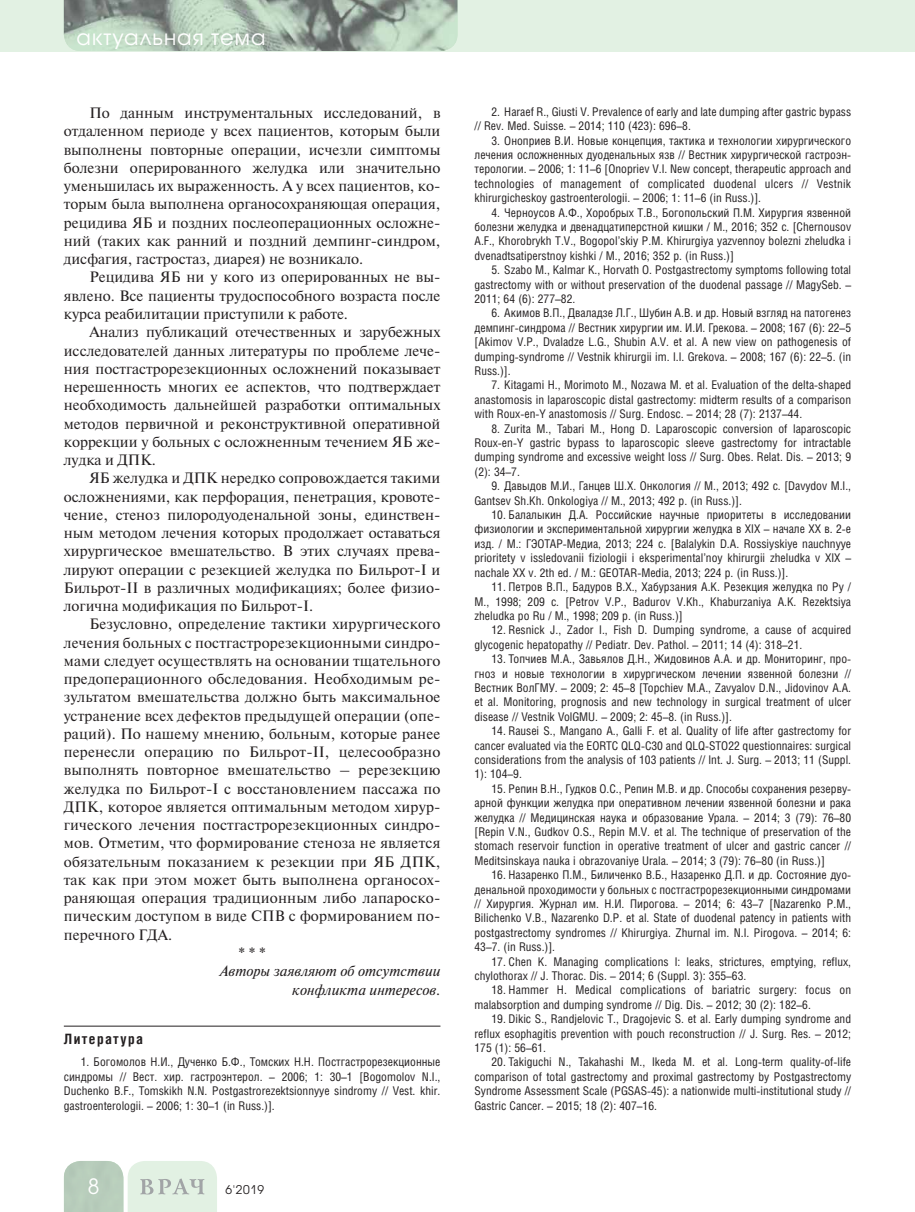
<style>
.page{position:relative;width:915px;height:1212px;background:#fff}
.page>*{position:absolute;margin:0;border:0;box-sizing:border-box;transform-origin:0 0}
.t1{font:21px "Avant Garde Gothic C";letter-spacing:.05em;color:#fff}
.t2{font:15px/18.3px "Newton C";letter-spacing:.01em;color:#231f20;text-align:justify}
.t3{font:italic 15px/18.3px "Newton C";color:#231f20;text-align:right}
.t4{font:700 14.25px "Helios Cond C";letter-spacing:.1em;color:#231f20}
.t5{font:12px/14.4px "Helios Cond C";color:#231f20;text-align:justify}
.t6{font:12px "Avant Garde Gothic C";color:#231f20}
</style>
<div class="page">
<div style="left:0;top:0;width:914px;height:51px;background:#e2f1e3"></div>
<svg style="left:64px;top:1161px;width:153px;height:51px;background:#d0e0d2"></svg>
<img style="left:64px;top:0;width:393px;height:51px">
<hr style="left:64px;top:1026px;width:376px;height:1px;background:#231f20">
<h1 class="t1" style="left:77px;top:27px;width:190px">актуальная тема</h1>
<p class="t2" style="left:64px;top:105px;width:378px;text-indent:26px">По данным инструментальных исследований, в отдаленном периоде у всех пациентов, которым были выполнены повторные операции, исчезли симптомы болезни оперированного желудка или значительно уменьшилась их выраженность. А у всех пациентов, ко&shy;торым была выполнена органосохраняющая операция, рецидива ЯБ и поздних послеоперационных осложне&shy;ний (таких как ранний и поздний демпинг-синдром, дисфагия, гастростаз, диарея) не возникало.</p>
<p class="t2" style="left:64px;top:270px;width:378px;text-indent:26px">Рецидива ЯБ ни у кого из оперированных не вы&shy;явлено. Все пациенты трудоспособного возраста после курса реабилитации приступили к работе.</p>
<p class="t2" style="left:64px;top:324px;width:378px;text-indent:26px">Анализ публикаций отечественных и зарубежных исследователей данных литературы по проблеме лече&shy;ния постгастрорезекционных осложнений показывает нерешенность многих ее аспектов, что подтверждает необходимость дальнейшей разработки оптимальных методов первичной и реконструктивной оперативной коррекции у больных с осложненным течением ЯБ же&shy;лудка и ДПК.</p>
<p class="t2" style="left:64px;top:470px;width:378px;text-indent:26px">ЯБ желудка и ДПК нередко сопровождается такими осложнениями, как перфорация, пенетрация, кровоте&shy;чение, стеноз пилородуоденальной зоны, единствен&shy;ным методом лечения которых продолжает оставаться хирургическое вмешательство. В этих случаях прева&shy;лируют операции с резекцией желудка по Бильрот-I и Бильрот-II в различных модификациях; более физио&shy;логична модификация по Бильрот-I.</p>
<p class="t2" style="left:89px;top:617px;width:352px">Безусловно, определение тактики хирургического</p>
<p class="t2" style="left:64px;top:635px;width:378px">лечения больных с постгастрорезекционными синдро-</p>
<p class="t2" style="left:64px;top:653px;width:378px">мами следует осуществлять на основании тщательного</p>
<p class="t2" style="left:64px;top:671px;width:378px">предоперационного обследования. Необходимым ре-</p>
<p class="t2" style="left:64px;top:690px;width:378px">зультатом вмешательства должно быть максимальное</p>
<p class="t2" style="left:64px;top:708px;width:378px">устранение всех дефектов предыдущей операции (опе-</p>
<p class="t2" style="left:64px;top:726px;width:378px">раций). По нашему мнению, больным, которые ранее</p>
<p class="t2" style="left:64px;top:744px;width:378px">перенесли операцию по Бильрот-II, целесообразно</p>
<p class="t2" style="left:64px;top:763px;width:378px">выполнять повторное вмешательство – ререзекцию</p>
<p class="t2" style="left:64px;top:781px;width:378px">желудка по Бильрот-I с восстановлением пассажа по</p>
<p class="t2" style="left:64px;top:799px;width:378px">ДПК, которое является оптимальным методом хирур-</p>
<p class="t2" style="left:64px;top:817px;width:378px">гического лечения постгастрорезекционных синдро-</p>
<p class="t2" style="left:64px;top:836px;width:378px">мов. Отметим, что формирование стеноза не является</p>
<p class="t2" style="left:64px;top:854px;width:378px">обязательным показанием к резекции при ЯБ ДПК,</p>
<p class="t2" style="left:64px;top:872px;width:378px">так как при этом может быть выполнена органосох-</p>
<p class="t2" style="left:64px;top:890px;width:378px">раняющая операция традиционным либо лапароско-</p>
<p class="t2" style="left:64px;top:909px;width:378px">пическим доступом в виде СПВ с формированием по-</p>
<p class="t2" style="left:64px;top:927px;width:110px">перечного ГДА.</p>
<p class="t2" style="left:238px;top:945px;width:29px">* * *</p>
<p class="t3" style="left:219px;top:963px;width:222px">Авторы заявляют об отсутствии конфликта интересов.</p>
<p class="t4" style="left:64px;top:1033px;width:81px">Литература</p>
<p class="t5" style="left:64px;top:1056px;width:378px;text-indent:17px">1. Богомолов Н.И., Дученко Б.Ф., Томских Н.Н. Постгастрорезекционные синдромы // Вест. хир. гастроэнтерол. – 2006; 1: 30–1 [Bogomolov N.I., Duchenko B.F., Tomskikh N.N. Postgastrorezektsionnyye sindromy // Vest. khir. gastroenterologii. – 2006; 1: 30–1 (in Russ.)].</p>
<h1 class="t1" style="left:88px;top:1177px;width:13px">8</h1>
<p class="t6" style="left:225px;top:1184px;width:40px">6'2019</p>
<p class="t5" style="left:474px;top:106px;width:378px;text-indent:17px">2. Haraef R., Giusti V. Prevalence of early and late dumping after gastric bypass // Rev. Med. Suisse. – 2014; 110 (423): 696–8.</p>
<p class="t5" style="left:474px;top:134px;width:378px;text-indent:17px">3. Оноприев В.И. Новые концепция, тактика и технологии хирургического лечения осложненных дуоденальных язв // Вестник хирургической гастроэн&shy;терологии. – 2006; 1: 11–6 [Onopriev V.I. New concept, therapeutic approach and technologies of management of complicated duodenal ulcers // Vestnik khirurgicheskoy gastroenterologii. – 2006; 1: 11–6 (in Russ.)].</p>
<p class="t5" style="left:474px;top:206px;width:378px;text-indent:17px">4. Черноусов А.Ф., Хоробрых Т.В., Богопольский П.М. Хирургия язвенной болезни желудка и двенадцатиперстной кишки / М., 2016; 352 с. [Chernousov A.F., Khorobrykh T.V., Bogopol’skiy P.M. Khirurgiya yazvennoy bolezni zheludka i dvenadtsatiperstnoy kishki / M., 2016; 352 p. (in Russ.)]</p>
<p class="t5" style="left:474px;top:264px;width:378px;text-indent:17px">5. Szabo M., Kalmar K., Horvath O. Postgastrectomy symptoms following total gastrectomy with or without preservation of the duodenal passage // MagySeb. – 2011; 64 (6): 277–82.</p>
<p class="t5" style="left:474px;top:307px;width:378px;text-indent:17px">6. Акимов В.П., Дваладзе Л.Г., Шубин А.В. и др. Новый взгляд на патогенез демпинг-синдрома // Вестник хирургии им. И.И. Грекова. – 2008; 167 (6): 22–5 [Akimov V.P., Dvaladze L.G., Shubin A.V. et al. A new view on pathogenesis of dumping-syndrome // Vestnik khirurgii im. I.I. Grekova. – 2008; 167 (6): 22–5. (in Russ.)].</p>
<p class="t5" style="left:474px;top:379px;width:378px;text-indent:17px">7. Kitagami H., Morimoto M., Nozawa M. et al. Evaluation of the delta-shaped anastomosis in laparoscopic distal gastrectomy: midterm results of a comparison with Roux-en-Y anastomosis // Surg. Endosc. – 2014; 28 (7): 2137–44.</p>
<p class="t5" style="left:474px;top:422px;width:378px;text-indent:17px">8. Zurita M., Tabari M., Hong D. Laparoscopic conversion of laparoscopic Roux-en-Y gastric bypass to laparoscopic sleeve gastrectomy for intractable dumping syndrome and excessive weight loss // Surg. Obes. Relat. Dis. – 2013; 9 (2): 34–7.</p>
<p class="t5" style="left:474px;top:480px;width:378px;text-indent:17px">9. Давыдов М.И., Ганцев Ш.Х. Онкология // М., 2013; 492 с. [Davydov M.I.,<br>Gantsev Sh.Kh. Onkologiya // M., 2013; 492 p. (in Russ.)].</p>
<p class="t5" style="left:474px;top:509px;width:378px;text-indent:17px">10. Балалыкин Д.А. Российские научные приоритеты в исследовании физиологии и экспериментальной хирургии желудка в XIX – начале XX в. 2-е изд. / М.: ГЭОТАР-Медиа, 2013; 224 с. [Balalykin D.A. Rossiyskiye nauchnyye prioritety v issledovanii fiziologii i eksperimental’noy khirurgii zheludka v XIX – nachale XX v. 2th ed. / M.: GEOTAR-Media, 2013; 224 p. (in Russ.)].</p>
<p class="t5" style="left:474px;top:581px;width:378px;text-indent:17px">11. Петров В.П., Бадуров В.Х., Хабурзания А.К. Резекция желудка по Ру / М., 1998; 209 с. [Petrov V.P., Badurov V.Kh., Khaburzaniya A.K. Rezektsiya zheludka po Ru / M., 1998; 209 p. (in Russ.)]</p>
<p class="t5" style="left:474px;top:624px;width:378px;text-indent:17px">12. Resnick J., Zador I., Fish D. Dumping syndrome, a cause of acquired glycogenic hepatopathy // Pediatr. Dev. Pathol. – 2011; 14 (4): 318–21.</p>
<p class="t5" style="left:474px;top:653px;width:378px;text-indent:17px">13. Топчиев М.А., Завьялов Д.Н., Жидовинов А.А. и др. Мониторинг, про&shy;гноз и новые технологии в хирургическом лечении язвенной болезни // Вестник ВолГМУ. – 2009; 2: 45–8 [Topchiev M.A., Zavyalov D.N., Jidovinov A.A. et al. Monitoring, prognosis and new technology in surgical treatment of ulcer disease // Vestnik VolGMU. – 2009; 2: 45–8. (in Russ.)].</p>
<p class="t5" style="left:474px;top:725px;width:378px;text-indent:17px">14. Rausei S., Mangano A., Galli F. et al. Quality of life after gastrectomy for cancer evaluated via the EORTC QLQ-C30 and QLQ-STO22 questionnaires: surgical considerations from the analysis of 103 patients // Int. J. Surg. – 2013; 11 (Suppl.<br>1): 104–9.</p>
<p class="t5" style="left:474px;top:782px;width:378px;text-indent:17px">15. Репин В.Н., Гудков О.С., Репин М.В. и др. Способы сохранения резерву&shy;арной функции желудка при оперативном лечении язвенной болезни и рака желудка // Медицинская наука и образование Урала. – 2014; 3 (79): 76–80 [Repin V.N., Gudkov O.S., Repin M.V. et al. The technique of preservation of the stomach reservoir function in operative treatment of ulcer and gastric cancer // Meditsinskaya nauka i obrazovaniye Urala. – 2014; 3 (79): 76–80 (in Russ.)]</p>
<p class="t5" style="left:474px;top:869px;width:378px;text-indent:17px">16. Назаренко П.М., Биличенко В.Б., Назаренко Д.П. и др. Состояние дуо&shy;денальной проходимости у больных с постгастрорезекционными синдромами // Хирургия. Журнал им. Н.И. Пирогова. – 2014; 6: 43–7 [Nazarenko P.M., Bilichenko V.B., Nazarenko D.P. et al. State of duodenal patency in patients with postgastrectomy syndromes // Khirurgiya. Zhurnal im. N.I. Pirogova. – 2014; 6:<br>43–7. (in Russ.)].</p>
<p class="t5" style="left:474px;top:955px;width:378px;text-indent:17px">17. Chen K. Managing complications I: leaks, strictures, emptying, reflux, chylothorax // J. Thorac. Dis. – 2014; 6 (Suppl. 3): 355–63.</p>
<p class="t5" style="left:474px;top:984px;width:378px;text-indent:17px">18. Hammer H. Medical complications of bariatric surgery: focus on malabsorption and dumping syndrome // Dig. Dis. – 2012; 30 (2): 182–6.</p>
<p class="t5" style="left:474px;top:1013px;width:378px;text-indent:17px">19. Dikic S., Randjelovic T., Dragojevic S. et al. Early dumping syndrome and reflux esophagitis prevention with pouch reconstruction // J. Surg. Res. – 2012; 175 (1): 56–61.</p>
<p class="t5" style="left:474px;top:1056px;width:378px;text-indent:17px">20. Takiguchi N., Takahashi M., Ikeda M. et al. Long-term quality-of-life comparison of total gastrectomy and proximal gastrectomy by Postgastrectomy Syndrome Assessment Scale (PGSAS-45): a nationwide multi-institutional study // Gastric Cancer. – 2015; 18 (2): 407–16.</p>
</div>
